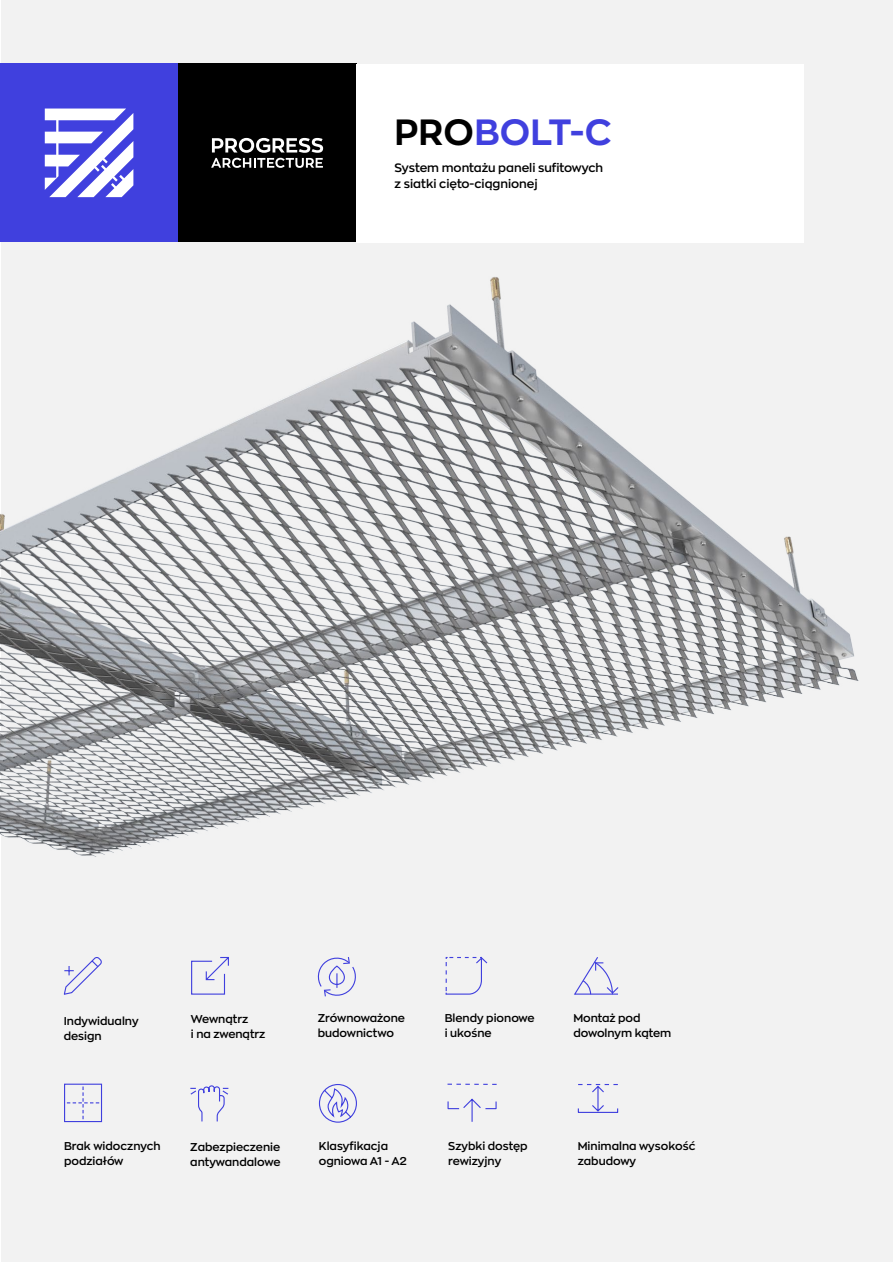
<style>
.page{position:relative;width:893px;height:1263px;background:#fff}
.page>*{position:absolute;margin:0;border:0;box-sizing:border-box;transform-origin:0 0}
.t1{font:700 36px "Zona Pro";letter-spacing:.01em;color:#4040de}
.t2{font:600 12px/15.8px "Zona Pro";color:#000}
.t3{font:600 11.25px/15px "Zona Pro";color:#000}
.s1{color:#000}
</style>
<div class="page">
<div style="left:1px;top:1px;width:891px;height:1261px;background:#f2f2f2"></div>
<div style="left:0;top:64px;width:178px;height:178px;background:#4040de"></div>
<div style="left:178px;top:64px;width:178px;height:178px;background:#000"></div>
<svg style="left:45px;top:109px;width:88px;height:88px"></svg>
<svg style="left:211px;top:138px;width:112px;height:30px"></svg>
<svg style="left:317px;top:957px;width:39px;height:40px"></svg>
<svg style="left:191px;top:957px;width:38px;height:38px"></svg>
<img style="left:0;top:277px;width:859px;height:580px">
<svg style="left:445px;top:956px;width:43px;height:39px"></svg>
<svg style="left:574px;top:957px;width:45px;height:38px"></svg>
<svg style="left:318px;top:1084px;width:39px;height:39px"></svg>
<div style="left:578px;top:1108px;width:40px;height:5px;border:1px solid #4040de"></div>
<svg style="left:578px;top:1084px;width:40px;height:28px"></svg>
<svg style="left:63px;top:957px;width:39px;height:38px"></svg>
<svg style="left:190px;top:1086px;width:39px;height:36px"></svg>
<svg style="left:447px;top:1084px;width:50px;height:1px"></svg>
<svg style="left:447px;top:1098px;width:50px;height:24px"></svg>
<div style="left:64px;top:1084px;width:38px;height:38px;border:1px solid #4040de"></div>
<svg style="left:67px;top:1086px;width:32px;height:33px"></svg>
<div style="left:356px;top:64px;width:447px;height:178px;background:#fff"></div>
<h1 class="t1" style="left:395px;top:108px;width:218px"><span class="s1">PRO</span>BOLT-C</h1>
<p class="t2" style="left:395px;top:160px;width:210px">System montażu paneli sufitowych z siatki cięto-ciągnionej</p>
<p class="t3" style="left:64px;top:1013px;width:76px">Indywidualny design</p>
<p class="t3" style="left:191px;top:1012px;width:76px">Wewnątrz<br>i na zwenątrz</p>
<p class="t3" style="left:318px;top:1010px;width:89px">Zrównoważone budownictwo</p>
<p class="t3" style="left:445px;top:1010px;width:91px">Blendy pionowe i ukośne</p>
<p class="t3" style="left:573px;top:1010px;width:99px">Montaż pod dowolnym kątem</p>
<p class="t3" style="left:64px;top:1138px;width:98px">Brak widocznych podziałów</p>
<p class="t3" style="left:190px;top:1139px;width:92px">Zabezpieczenie antywandalowe</p>
<p class="t3" style="left:319px;top:1138px;width:90px">Klasyfikacja ogniowa A1 - A2</p>
<p class="t3" style="left:448px;top:1138px;width:81px">Szybki dostęp rewizyjny</p>
<p class="t3" style="left:578px;top:1138px;width:119px">Minimalna wysokość zabudowy</p>
</div>
